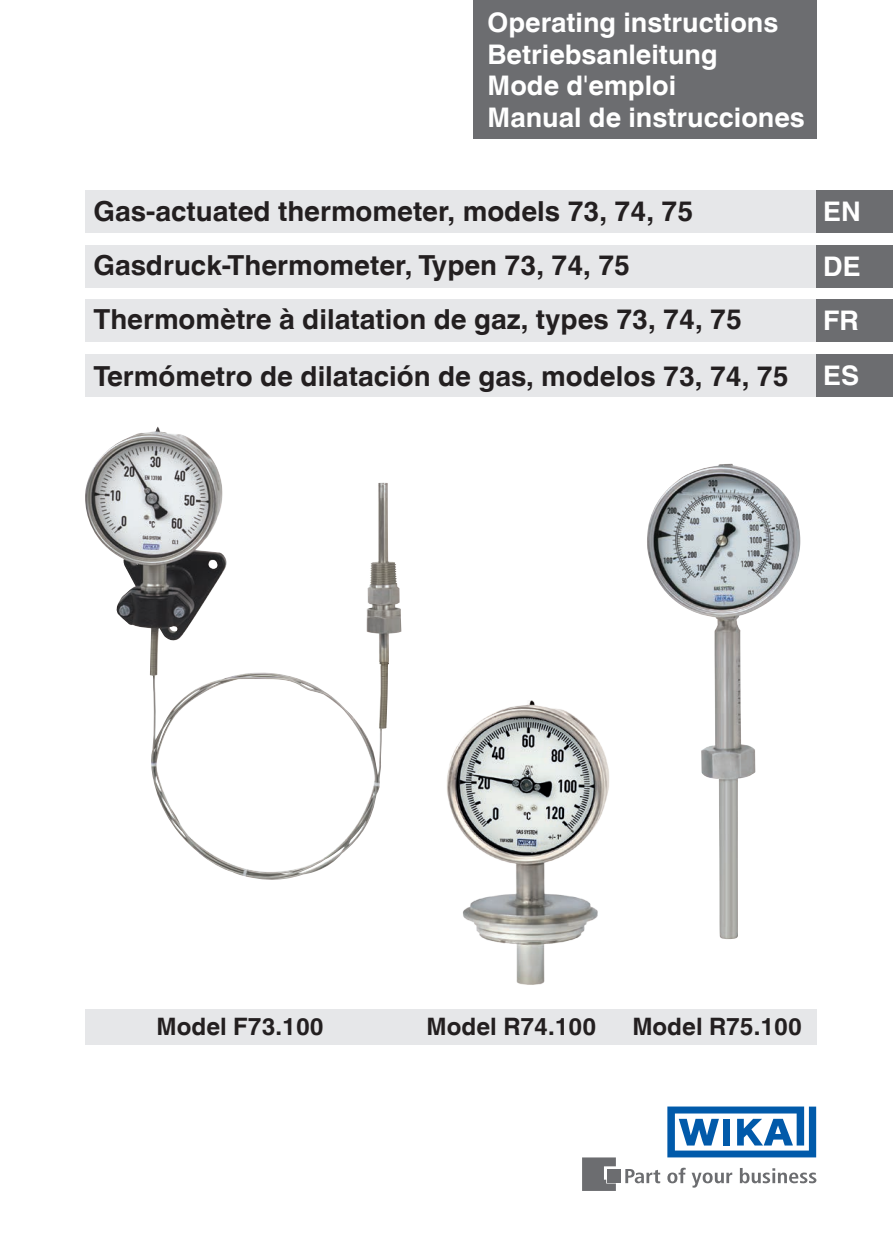
<style>
.page{position:relative;width:893px;height:1259px;background:#fff}
.page>*{position:absolute;margin:0;border:0;box-sizing:border-box;transform-origin:0 0}
.t1{font:700 27.6px/54px "Helvetica World";color:#231f20}
.t2{font:700 27px/31.5px "Helvetica World";color:#fff}
.t3{font:700 24px "Helvetica World";color:#231f20}
.s1{font-weight:400}
</style>
<div class="page">
<svg style="left:625px;top:1169px;width:35px;height:14px"></svg>
<svg style="left:667px;top:1167px;width:19px;height:16px"></svg>
<svg style="left:692px;top:1172px;width:40px;height:15px"></svg>
<svg style="left:740px;top:1168px;width:76px;height:15px"></svg>
<div style="left:607px;top:1169px;width:13px;height:13px;background:#6c6d70"></div>
<svg style="left:582px;top:1157px;width:34px;height:34px"></svg>
<svg style="left:667px;top:1106px;width:149px;height:51px"></svg>
<div style="left:85px;top:190px;width:740px;height:42px;background:#e6e7e9"></div>
<div style="left:85px;top:245px;width:740px;height:42px;background:#e6e7e9"></div>
<div style="left:816px;top:245px;width:77px;height:42px;background:#6c6d70"></div>
<div style="left:816px;top:190px;width:77px;height:42px;background:#6c6d70"></div>
<div style="left:473px;top:0;width:343px;height:139px;background:#6c6d70"></div>
<div style="left:85px;top:299px;width:740px;height:43px;background:#e6e7e9"></div>
<div style="left:85px;top:354px;width:740px;height:43px;background:#e6e7e9"></div>
<div style="left:816px;top:354px;width:77px;height:43px;background:#6c6d70"></div>
<div style="left:816px;top:299px;width:77px;height:43px;background:#6c6d70"></div>
<img style="left:85px;top:427px;width:316px;height:453px">
<img style="left:447px;top:700px;width:162px;height:285px">
<img style="left:647px;top:464px;width:153px;height:475px">
<div style="left:85px;top:1009px;width:731px;height:36px;background:#e6e7e9"></div>
<p class="t2" style="left:488px;top:7px;width:319px">Operating instructions<br>Betriebsanleitung<br>Mode d<span class="s1">'</span>emploi<br>Manual de instrucciones</p>
<p class="t1" style="left:94px;top:185px;width:650px">Gas-actuated thermometer, models 73, 74, 75<br>Gasdruck-Thermometer, Typen 73, 74, 75<br>Thermomètre à dilatation de gaz, types 73, 74, 75</p>
<p class="t1" style="left:94px;top:350px;width:697px">Termómetro de dilatación de gas, modelos 73, 74, 75</p>
<p class="t2" style="left:823px;top:196px;width:39px">EN</p>
<p class="t2" style="left:823px;top:251px;width:39px">DE</p>
<p class="t2" style="left:823px;top:305px;width:37px">FR</p>
<p class="t2" style="left:823px;top:360px;width:37px">ES</p>
<p class="t3" style="left:157px;top:1012px;width:169px">Model F73.100</p>
<p class="t3" style="left:427px;top:1012px;width:171px">Model R74.100</p>
<p class="t3" style="left:632px;top:1012px;width:171px">Model R75.100</p>
</div>
